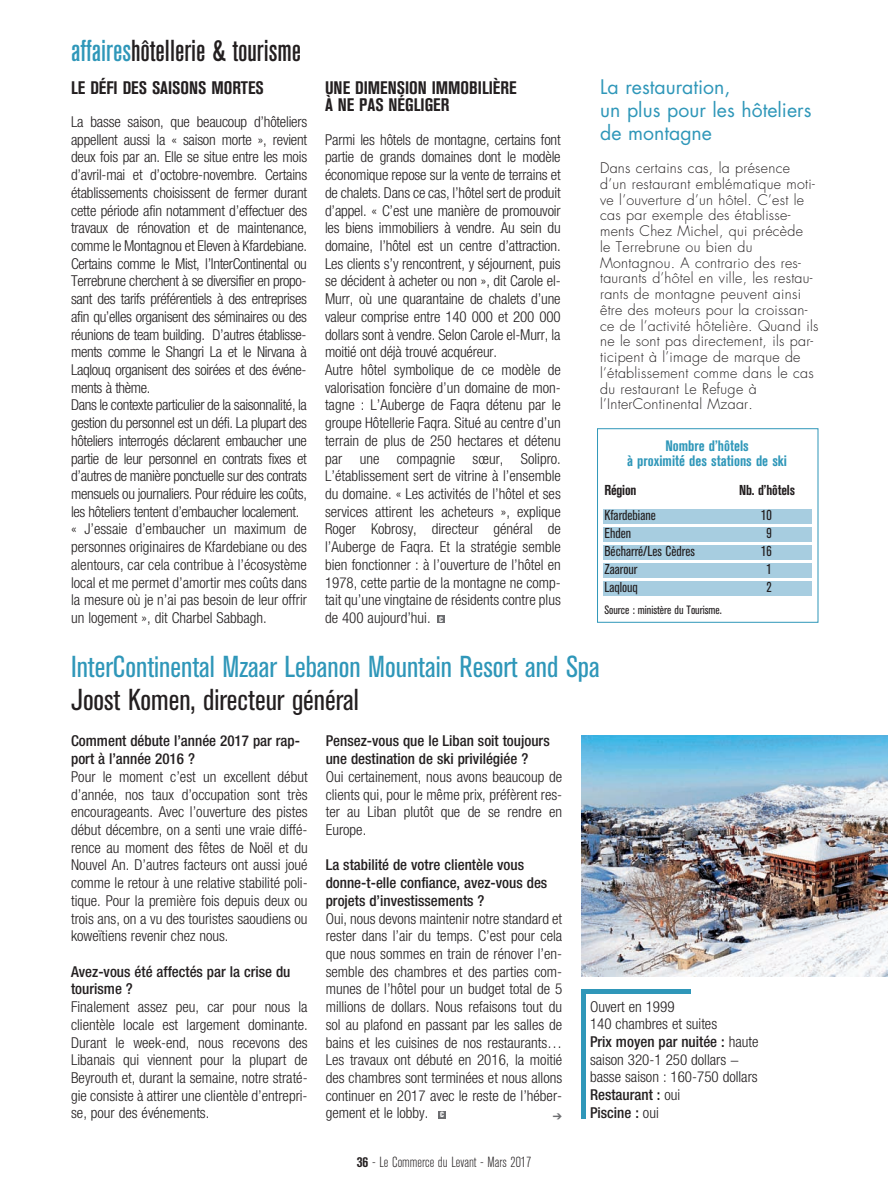
<style>
.page{position:relative;width:888px;height:1186px;background:#fff}
.page>*{position:absolute;margin:0;border:0;box-sizing:border-box;transform-origin:0 0}
.t1{font:condensed 30px "Akzidenz Grotesk BE";color:#2f97b9}
.t2{font:500 condensed 30px "Akzidenz Grotesk BE";color:#231f20}
.t3{font:condensed 30px "Akzidenz Grotesk BE";color:#231f20}
.t4{font:19.5px/23px "Futura";color:#2f97b9}
.t5{font:700 condensed 18px/17.7px "Akzidenz Grotesk BE";color:#231f20}
.t6{font:300 condensed 15px/17.7px "Helvetica Neue";letter-spacing:-.01em;color:#231f20;text-align:justify}
.t7{font:500 condensed 15px/17.7px "Helvetica Neue";color:#231f20}
.t8{font:700 condensed 15px/15px "Akzidenz Grotesk BE";color:#2f97b9;text-align:center}
.t9{font:300 condensed 14.55px "Akzidenz Grotesk BE";color:#231f20}
.t10{font:300 14.25px/15.8px "Futura";letter-spacing:.02em;color:#231f20}
.t11{font:condensed 14.25px "Akzidenz Grotesk BE";color:#231f20}
.t12{font:700 condensed 14.25px "Akzidenz Grotesk BE";letter-spacing:-.01em;color:#231f20}
.t13{font:condensed 12px "Akzidenz Grotesk BE";color:#231f20}
.t14{font:800 condensed 7.5px "Akzidenz Grotesk BE";color:#fff}
.s1{color:#2f97b9}
.s2{font-weight:500}
.s3{font-weight:300}
.s4{font-weight:700}
</style>
<div class="page">
<img style="left:581px;top:735px;width:307px;height:241px">
<hr style="left:581px;top:992px;width:4px;height:126px;background:#2f97b9">
<div style="left:581px;top:989px;width:110px;height:5px;background:#2f97b9"></div>
<div style="left:438px;top:1110px;width:8px;height:8px;background:#6c6d70"></div>
<div style="left:597px;top:428px;width:221px;height:194px;border:1px solid #2f97b9"></div>
<div style="left:603px;top:509px;width:209px;height:15px;background:#a7cde0"></div>
<div style="left:603px;top:527px;width:209px;height:15px;background:#a7cde0"></div>
<div style="left:603px;top:545px;width:209px;height:15px;background:#a7cde0"></div>
<div style="left:603px;top:563px;width:209px;height:15px;background:#a7cde0"></div>
<div style="left:603px;top:581px;width:209px;height:15px;background:#a7cde0"></div>
<div style="left:437px;top:615px;width:8px;height:8px;background:#6c6d70"></div>
<h1 class="t2" style="left:71px;top:40px;width:232px"><span class="s1">affaires</span>hôtellerie &amp; tourisme</h1>
<p class="t5" style="left:71px;top:80px;width:194px">LE DÉFI DES SAISONS MORTES</p>
<p class="t6" style="left:71px;top:114px;width:237px;text-align:left">La basse saison, que beaucoup d’hôteliers appellent aussi la « saison morte », revient deux fois par an. Elle se situe entre les mois d’avril-mai et d’octobre-novembre. Certains établissements choisissent de fermer durant cette période afin notamment d’effectuer des travaux de rénovation et de maintenance, comme le Montagnou et Eleven à Kfardebiane.<br>Certains comme le Mist, l’InterContinental ou Terrebrune cherchent à se diversifier en propo&shy;sant des tarifs préférentiels à des entreprises afin qu’elles organisent des séminaires ou des réunions de team building. D’autres établisse&shy;ments comme le Shangri La et le Nirvana à Laqlouq organisent des soirées et des événe&shy;ments à thème.<br>Dans le contexte particulier de la saisonnalité, la gestion du personnel est un défi. La plupart des hôteliers interrogés déclarent embaucher une partie de leur personnel en contrats fixes et d’autres de manière ponctuelle sur des contrats mensuels ou journaliers. Pour réduire les coûts, les hôteliers tentent d’embaucher localement. « J’essaie d’embaucher un maximum de personnes originaires de Kfardebiane ou des alentours, car cela contribue à l’écosystème local et me permet d’amortir mes coûts dans la mesure où je n’ai pas besoin de leur offrir un logement », dit Charbel Sabbagh.</p>
<p class="t5" style="left:325px;top:80px;width:193px">UNE DIMENSION IMMOBILIÈRE<br>À NE PAS NÉGLIGER</p>
<p class="t6" style="left:325px;top:132px;width:237px;text-align:left">Parmi les hôtels de montagne, certains font partie de grands domaines dont le modèle économique repose sur la vente de terrains et de chalets. Dans ce cas, l’hôtel sert de produit d’appel. « C’est une manière de promouvoir les biens immobiliers à vendre. Au sein du domaine, l’hôtel est un centre d’attraction.<br>Les clients s’y rencontrent, y séjournent, puis se décident à acheter ou non », dit Carole el-Murr, où une quarantaine de chalets d’une valeur comprise entre 140 000 et 200 000 dollars sont à vendre. Selon Carole el-Murr, la moitié ont déjà trouvé acquéreur.<br>Autre hôtel symbolique de ce modèle de valorisation foncière d’un domaine de mon&shy;tagne : L’Auberge de Faqra détenu par le groupe Hôtellerie Faqra. Situé au centre d’un terrain de plus de 250 hectares et détenu par une compagnie sœur, Solipro.<br>L’établissement sert de vitrine à l’ensemble du domaine. « Les activités de l’hôtel et ses services attirent les acheteurs », explique Roger Kobrosy, directeur général de l’Auberge de Faqra. Et la stratégie semble bien fonctionner : à l’ouverture de l’hôtel en 1978, cette partie de la montagne ne comp&shy;tait qu’une vingtaine de résidents contre plus de 400 aujourd’hui.</p>
<p class="t14" style="left:439px;top:616px;width:5px">C</p>
<h2 class="t4" style="left:600px;top:77px;width:213px">La restauration,<br>un plus pour les hôteliers de montagne</h2>
<p class="t10" style="left:600px;top:161px;width:220px">Dans certains cas, la présence d’un restaurant emblématique moti&shy;ve l’ouverture d’un hôtel. C’est le cas par exemple des établisse&shy;ments Chez Michel, qui précède<br>le Terrebrune ou bien du<br>Montagnou. A contrario des res&shy;taurants d’hôtel en ville, les restau&shy;rants de montagne peuvent ainsi être des moteurs pour la croissan&shy;ce de l’activité hôtelière. Quand ils ne le sont pas directement, ils par&shy;ticipent à l’image de marque de l’établissement comme dans le cas du restaurant Le Refuge à l’InterContinental Mzaar.</p>
<p class="t8" style="left:627px;top:439px;width:161px">Nombre d’hôtels<br>à proximité des stations de ski</p>
<p class="t12" style="left:604px;top:484px;width:34px">Région</p>
<p class="t12" style="left:739px;top:484px;width:57px">Nb. d’hôtels</p>
<p class="t11" style="left:604px;top:510px;width:53px">Kfardebiane</p>
<p class="t11" style="left:761px;top:510px;width:12px">10</p>
<p class="t11" style="left:604px;top:528px;width:28px">Ehden</p>
<p class="t11" style="left:766px;top:528px;width:7px">9</p>
<p class="t11" style="left:604px;top:546px;width:92px">Bécharré/Les Cèdres</p>
<p class="t11" style="left:761px;top:546px;width:12px">16</p>
<p class="t11" style="left:604px;top:564px;width:34px">Zaarour</p>
<p class="t11" style="left:766px;top:564px;width:7px">1</p>
<p class="t11" style="left:604px;top:582px;width:35px">Laqlouq</p>
<p class="t11" style="left:766px;top:582px;width:7px">2</p>
<p class="t13" style="left:604px;top:605px;width:119px">Source : ministère du Tourisme.</p>
<h1 class="t1" style="left:71px;top:655px;width:530px">InterContinental Mzaar Lebanon Mountain Resort and Spa</h1>
<h1 class="t3" style="left:71px;top:688px;width:289px">Joost Komen, directeur général</h1>
<p class="t7" style="left:71px;top:733px;width:230px">Comment débute l’année 2017 par rap&shy;port à l’année 2016 ?</p>
<p class="t6" style="left:71px;top:768px;width:238px">Pour le moment c’est un excellent début d’année, nos taux d’occupation sont très encourageants. Avec l’ouverture des pistes début décembre, on a senti une vraie diffé&shy;rence au moment des fêtes de Noël et du Nouvel An. D’autres facteurs ont aussi joué comme le retour à une relative stabilité poli&shy;tique. Pour la première fois depuis deux ou trois ans, on a vu des touristes saoudiens ou koweïtiens revenir chez nous.</p>
<p class="t7" style="left:71px;top:963px;width:221px">Avez-vous été affectés par la crise du tourisme ?</p>
<p class="t6" style="left:71px;top:999px;width:238px">Finalement assez peu, car pour nous la clientèle locale est largement dominante.<br>Durant le week-end, nous recevons des Libanais qui viennent pour la plupart de Beyrouth et, durant la semaine, notre straté&shy;gie consiste à attirer une clientèle d’entrepri&shy;se, pour des événements.</p>
<p class="t7" style="left:326px;top:733px;width:225px">Pensez-vous que le Liban soit toujours une destination de ski privilégiée ?</p>
<p class="t6" style="left:326px;top:768px;width:238px">Oui certainement, nous avons beaucoup de clients qui, pour le même prix, préfèrent res&shy;ter au Liban plutôt que de se rendre en Europe.</p>
<p class="t7" style="left:326px;top:857px;width:223px">La stabilité de votre clientèle vous donne-t-elle confiance, avez-vous des projets d’investissements ?</p>
<p class="t6" style="left:326px;top:910px;width:238px">Oui, nous devons maintenir notre standard et rester dans l’air du temps. C’est pour cela que nous sommes en train de rénover l’en&shy;semble des chambres et des parties com&shy;munes de l’hôtel pour un budget total de 5 millions de dollars. Nous refaisons tout du sol au plafond en passant par les salles de bains et les cuisines de nos restaurants… Les travaux ont débuté en 2016, la moitié des chambres sont terminées et nous allons continuer en 2017 avec le reste de l’héber&shy;gement et le lobby.</p>
<p class="t6" style="left:590px;top:998px;width:170px;text-align:left">Ouvert en 1999<br>140 chambres et suites<br><span class="s2">Prix moyen par nuitée :</span> haute saison 320-1 250 dollars − basse saison : 160-750 dollars<br><span class="s2">Restaurant :</span> oui</p>
<p class="t14" style="left:440px;top:1111px;width:5px">C</p>
<p class="t7" style="left:590px;top:1104px;width:70px">Piscine : <span class="s3">oui</span></p>
<p class="t9" style="left:357px;top:1156px;width:176px"><span class="s4">36</span> - Le Commerce du Levant - Mars 2017</p>
</div>
